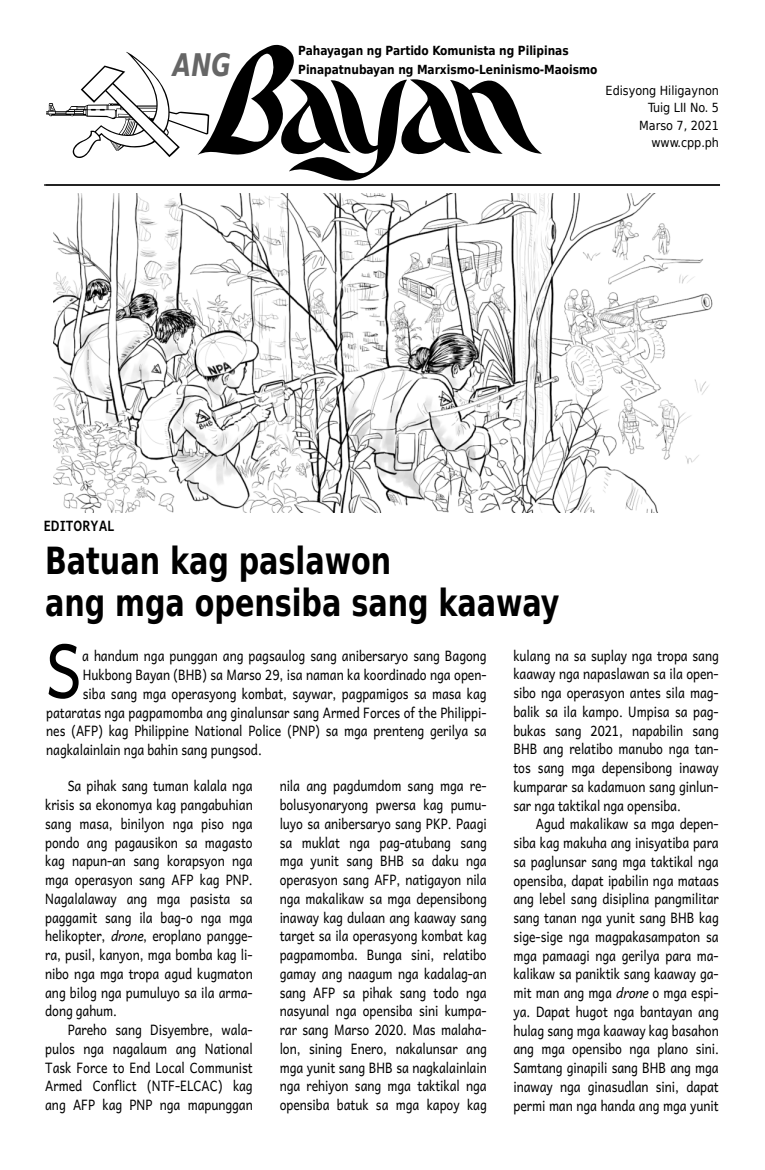
<style>
.page{position:relative;width:765px;height:1170px;background:#fff}
.page>*{position:absolute;margin:0;border:0;box-sizing:border-box;transform-origin:0 0}
.t1{font:74.62px "Andika New Basic";color:#000;scale:.85 1}
.t2{font:700 37.5px/42.5px "DejaVu Sans Condensed";color:#000;scale:.85 1}
.t3{font:italic 700 31.25px "DejaVu Sans Condensed";color:#666;scale:.85 1}
.t4{font:14.38px/18.8px "Andika New Basic";letter-spacing:-.005em;color:#000;text-align:justify;scale:.85 1}
.t5{font:700 14.38px "Andika New Basic";letter-spacing:-.005em;color:#000;scale:.85 1}
.t6{font:700 12.5px/18.8px "DejaVu Sans";letter-spacing:-.005em;color:#000;scale:.85 1}
.t7{font:12.5px/17.5px "DejaVu Sans";letter-spacing:-.005em;color:#000;text-align:right;scale:.9 1}
.s1{font-style:italic}
</style>
<div class="page">
<svg style="left:46px;top:52px;width:151px;height:106px"></svg>
<hr style="left:44px;top:184px;width:676px;height:2px;background:#000">
<svg style="left:197px;top:45px;width:345px;height:136px"></svg>
<img style="left:54px;top:194px;width:659px;height:319px">
<h3 class="t3" style="left:173px;top:47px;width:70px">ANG</h3>
<p class="t6" style="left:298px;top:41px;width:353px">Pahayagan ng Partido Komunista ng Pilipinas<br>Pinapatnubayan ng Marxismo-Leninismo-Maoismo</p>
<p class="t7" style="left:606px;top:82px;width:128px">Edisyong Hiligaynon<br>Tuig LII No. 5<br>Marso 7, 2021 www.cpp.ph</p>
<p class="t5" style="left:44px;top:513px;width:84px">EDITORYAL</p>
<h2 class="t2" style="left:45px;top:540px;width:607px">Batuan kag paslawon<br>ang mga opensiba sang kaaway</h2>
<h1 class="t1" style="left:46px;top:607px;width:44px">S</h1>
<p class="t4" style="left:82px;top:646px;width:477px">a handum nga punggan ang pagsaulog sang anibersaryo sang Bagong</p>
<p class="t4" style="left:513px;top:645px;width:243px">kulang na sa suplay nga tropa sang kaaway nga napaslawan sa ila open‐ sibo nga operasyon antes sila mag‐ balik sa ila kampo. Umpisa sa pag‐ bukas sang 2021, napabilin sang BHB ang relatibo manubo nga tan‐ tos sang mga depensibong inaway kumparar sa kadamuon sang ginlun‐ sar nga taktikal nga opensiba.</p>
<p class="t4" style="left:513px;top:814px;width:243px;text-indent:22px">Agud makalikaw sa mga depen‐ siba kag makuha ang inisyatiba para sa paglunsar sang mga taktikal nga opensiba, dapat ipabilin nga mataas ang lebel sang disiplina pangmilitar sang tanan nga yunit sang BHB kag sige-sige nga magpakasampaton sa mga pamaagi nga gerilya para ma‐ kalikaw sa paniktik sang kaaway ga‐ mit man ang mga <span class="s1">drone</span> o mga espi‐ ya. Dapat hugot nga bantayan ang hulag sang mga kaaway kag basahon ang mga opensibo nga plano sini.<br>Samtang ginapili sang BHB ang mga inaway nga ginasudlan sini, dapat permi man nga handa ang mga yunit</p>
<p class="t4" style="left:83px;top:665px;width:476px">Hukbong Bayan (BHB) sa Marso 29, isa naman ka koordinado nga open‐</p>
<p class="t4" style="left:83px;top:683px;width:476px">siba sang mga operasyong kombat, saywar, pagpamigos sa masa kag</p>
<p class="t4" style="left:46px;top:702px;width:520px">pataratas nga pagpamomba ang ginalunsar sang Armed Forces of the Philippi‐</p>
<p class="t4" style="left:46px;top:721px;width:520px">nes (AFP) kag Philippine National Police (PNP) sa mga prenteng gerilya sa</p>
<p class="t4" style="left:46px;top:740px;width:255px">nagkalainlain nga bahin sang pungsod.</p>
<p class="t4" style="left:45px;top:776px;width:246px;text-indent:22px">Sa pihak sang tuman kalala nga krisis sa ekonomya kag pangabuhian sang masa, binilyon nga piso nga pondo ang pagausikon sa magasto kag napun-an sang korapsyon nga mga operasyon sang AFP kag PNP.<br>Nagalalaway ang mga pasista sa paggamit sang ila bag-o nga mga helikopter, <span class="s1">drone</span>, eroplano pangge‐ ra, pusil, kanyon, mga bomba kag li‐ nibo nga mga tropa agud kugmaton ang bilog nga pumuluyo sa ila arma‐ dong gahum.</p>
<p class="t4" style="left:45px;top:1020px;width:246px;text-indent:22px">Pareho sang Disyembre, wala&shy;pulos nga nagalaum ang National Task Force to End Local Communist Armed Conflict (NTF-ELCAC) kag ang AFP kag PNP nga mapunggan</p>
<p class="t4" style="left:280px;top:776px;width:245px">nila ang pagdumdom sang mga re‐ bolusyonaryong pwersa kag pumu‐ luyo sa anibersaryo sang PKP. Paagi sa muklat nga pag-atubang sang mga yunit sang BHB sa daku nga operasyon sang AFP, natigayon nila nga makalikaw sa mga depensibong inaway kag dulaan ang kaaway sang target sa ila operasyong kombat kag pagpamomba. Bunga sini, relatibo gamay ang naagum nga kadalag-an sang AFP sa pihak sang todo nga nasyunal nga opensiba sini kumpa‐ rar sang Marso 2020. Mas malaha‐ lon, sining Enero, nakalunsar ang mga yunit sang BHB sa nagkalainlain nga rehiyon sang mga taktikal nga opensiba batuk sa mga kapoy kag</p>
</div>
